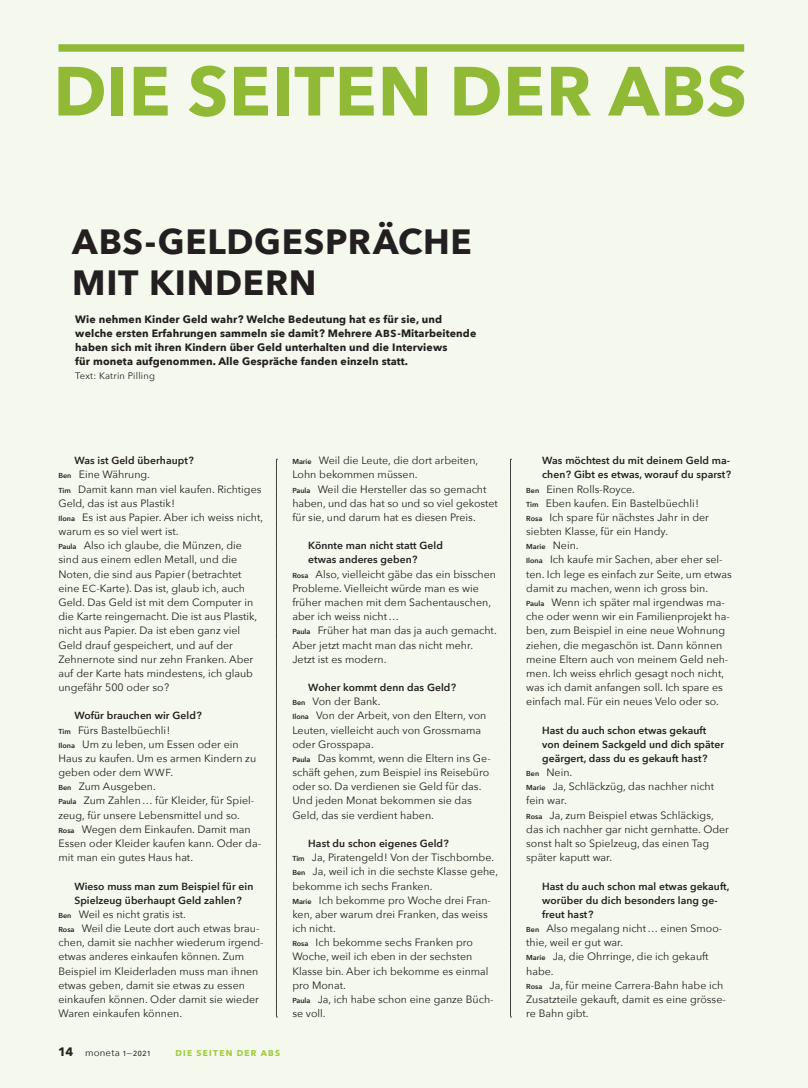
<style>
.page{position:relative;width:808px;height:1088px;background:#f5f9ed}
.page>*{position:absolute;margin:0;border:0;box-sizing:border-box;transform-origin:0 0}
.t1{font:700 68.75px "Avenir Next";letter-spacing:.01em;color:#90ba35}
.t2{font:700 35px/40.6px "Avenir Next";letter-spacing:.02em;color:#231f20}
.t3{font:10.62px/14.1px "Avenir Next";color:#231f20}
.t4{font:700 10.62px/14.1px "Avenir Next";letter-spacing:.01em;color:#231f20}
.t5{font:600 10.25px/14.1px "Avenir Next";letter-spacing:.005em;color:#231f20}
.t6{font:9.75px "Avenir Next";letter-spacing:.015em;color:#231f20}
.t7{font:9.38px "Avenir Next";letter-spacing:.02em;color:#231f20}
.t8{font:700 8.5px "Avenir Next";letter-spacing:.15em;color:#9ecb3a}
.t9{font:600 7.25px "Avenir Next";color:#231f20}
.s1{font-size:10.25px}
.s2{font-weight:600;font-size:7.25px}
.s3{font-weight:700;font-size:12.25px}
.s4{font-weight:400;font-size:10.62px}
</style>
<div class="page">
<div style="left:58px;top:44px;width:686px;height:8px;background:#90ba35"></div>
<svg style="left:276px;top:459px;width:1px;height:559px"></svg>
<svg style="left:510px;top:459px;width:1px;height:559px"></svg>
<h1 class="t1" style="left:53px;top:32px;width:695px">DIE SEITEN DER ABS</h1>
<h2 class="t2" style="left:72px;top:221px;width:401px">ABS-GELDGESPRÄCHE<br>MIT KINDERN</h2>
<p class="t4" style="left:75px;top:311px;width:403px">Wie nehmen Kinder Geld wahr? Welche Bedeutung hat es für sie, und welche ersten Erfahrungen sammeln sie damit? Mehrere <span class="s1">ABS</span>-Mitarbeitende haben sich mit ihren Kindern über Geld unterhalten und die Interviews<br>für moneta aufgenommen. Alle Gespräche fanden einzeln statt.</p>
<p class="t7" style="left:75px;top:368px;width:81px">Text: Katrin Pilling</p>
<p class="t5" style="left:74px;top:453px;width:121px">Was ist Geld überhaupt?</p>
<p class="t3" style="left:58px;top:467px;width:206px"><span class="s2">Ben</span> Eine Währung.<br><span class="s2">Tim</span> Damit kann man viel kaufen. Richtiges Geld, das ist aus Plastik!<br><span class="s2">Ilona</span> Es ist aus Papier. Aber ich weiss nicht, warum es so viel wert ist.<br><span class="s2">Paula</span> Also ich glaube, die Münzen, die sind aus einem edlen Metall, und die Noten, die sind aus Papier (betrachtet eine <span class="s1">EC</span>-Karte). Das ist, glaub ich, auch Geld. Das Geld ist mit dem Computer in die Karte reingemacht. Die ist aus Plastik, nicht aus Papier. Da ist eben ganz viel Geld drauf gespeichert, und auf der Zehnernote sind nur zehn Franken. Aber auf der Karte hats mindestens, ich glaub ungefähr 500 oder so?</p>
<p class="t5" style="left:74px;top:708px;width:129px">Wofür brauchen wir Geld?</p>
<p class="t3" style="left:58px;top:722px;width:204px"><span class="s2">Tim</span> Fürs Bastelbüechli!<br><span class="s2">Ilona</span> Um zu leben, um Essen oder ein<br>Haus zu kaufen. Um es armen Kindern zu geben oder dem <span class="s1">WWF</span>.<br><span class="s2">Ben</span> Zum Ausgeben.<br><span class="s2">Paula</span> Zum Zahlen… für Kleider, für Spiel&shy;zeug, für unsere Lebensmittel und so.<br><span class="s2">Rosa</span> Wegen dem Einkaufen. Damit man<br>Essen oder Kleider kaufen kann. Oder da&shy;mit man ein gutes Haus hat.</p>
<p class="t5" style="left:74px;top:878px;width:180px">Wieso muss man zum Beispiel für ein<br>Spielzeug überhaupt Geld zahlen?</p>
<p class="t3" style="left:58px;top:907px;width:207px"><span class="s2">Ben</span> Weil es nicht gratis ist.<br><span class="s2">Rosa</span> Weil die Leute dort auch etwas brau&shy;chen, damit sie nachher wiederum irgend&shy;etwas anderes einkaufen können. Zum Beispiel im Kleiderladen muss man ihnen etwas geben, damit sie etwas zu essen einkaufen können. Oder damit sie wieder Waren einkaufen können.</p>
<p class="t6" style="left:58px;top:1044px;width:95px"><span class="s3">14</span> moneta 1—2021</p>
<p class="t8" style="left:175px;top:1046px;width:106px">DIE SEITEN DER ABS</p>
<p class="t3" style="left:292px;top:453px;width:207px"><span class="s2">Marie</span> Weil die Leute, die dort arbeiten, Lohn bekommen müssen.<br><span class="s2">Paula</span> Weil die Hersteller das so gemacht haben, und das hat so und so viel gekostet für sie, und darum hat es diesen Preis.</p>
<p class="t5" style="left:308px;top:538px;width:136px">Könnte man nicht statt Geld etwas anderes geben?</p>
<p class="t3" style="left:292px;top:566px;width:206px"><span class="s2">Rosa</span> Also, vielleicht gäbe das ein bisschen Probleme. Vielleicht würde man es wie früher machen mit dem Sachentauschen, aber ich weiss nicht…<br><span class="s2">Paula</span> Früher hat man das ja auch gemacht.<br>Aber jetzt macht man das nicht mehr.<br>Jetzt ist es modern.</p>
<p class="t5" style="left:308px;top:680px;width:149px">Woher kommt denn das Geld?</p>
<p class="t3" style="left:292px;top:694px;width:200px"><span class="s2">Ben</span> Von der Bank.<br><span class="s2">Ilona</span> Von der Arbeit, von den Eltern, von<br>Leuten, vielleicht auch von Grossmama oder Grosspapa.<br><span class="s2">Paula</span> Das kommt, wenn die Eltern ins Ge&shy;schäft gehen, zum Beispiel ins Reisebüro oder so. Da verdienen sie Geld für das.<br>Und jeden Monat bekommen sie das<br>Geld, das sie verdient haben.</p>
<p class="t5" style="left:308px;top:836px;width:142px">Hast du schon eigenes Geld?</p>
<p class="t3" style="left:292px;top:850px;width:207px"><span class="s2">Tim</span> Ja, Piratengeld! Von der Tischbombe.<br><span class="s2">Ben</span> Ja, weil ich in die sechste Klasse gehe, bekomme ich sechs Franken.<br><span class="s2">Marie</span> Ich bekomme pro Woche drei Fran&shy;ken, aber warum drei Franken, das weiss ich nicht.<br><span class="s2">Rosa</span> Ich bekomme sechs Franken pro<br>Woche, weil ich eben in der sechsten<br>Klasse bin. Aber ich bekomme es einmal pro Monat.<br><span class="s2">Paula</span> Ja, ich habe schon eine ganze Büch&shy;se voll.</p>
<p class="t5" style="left:542px;top:453px;width:191px">Was möchtest du mit deinem Geld ma&shy;chen? Gibt es etwas, worauf du sparst?</p>
<p class="t3" style="left:526px;top:481px;width:184px"><span class="s2">Ben</span> Einen Rolls-Royce.<br><span class="s2">Tim</span> Eben kaufen. Ein Bastelbüechli!<br><span class="s2">Rosa</span> Ich spare für nächstes Jahr in der siebten Klasse, für ein Handy.</p>
<p class="t9" style="left:526px;top:540px;width:54px">Marie <span class="s4">Nein.</span></p>
<p class="t3" style="left:526px;top:552px;width:207px"><span class="s2">Ilona</span> Ich kaufe mir Sachen, aber eher sel&shy;ten. Ich lege es einfach zur Seite, um etwas damit zu machen, wenn ich gross bin.<br><span class="s2">Paula</span> Wenn ich später mal irgendwas ma&shy;che oder wenn wir ein Familienprojekt ha&shy;ben, zum Beispiel in eine neue Wohnung ziehen, die megaschön ist. Dann können meine Eltern auch von meinem Geld neh&shy;men. Ich weiss ehrlich gesagt noch nicht, was ich damit anfangen soll. Ich spare es einfach mal. Für ein neues Velo oder so.</p>
<p class="t5" style="left:542px;top:723px;width:183px">Hast du auch schon etwas gekauft von deinem Sackgeld und dich später geärgert, dass du es gekauft hast?</p>
<p class="t3" style="left:526px;top:765px;width:204px"><span class="s2">Ben</span> Nein.<br><span class="s2">Marie</span> Ja, Schläckzüg, das nachher nicht fein war.<br><span class="s2">Rosa</span> Ja, zum Beispiel etwas Schläckigs, das ich nachher gar nicht gernhatte. Oder sonst halt so Spielzeug, das einen Tag später kaputt war.</p>
<p class="t5" style="left:542px;top:878px;width:189px">Hast du auch schon mal etwas gekauft, worüber du dich besonders lang ge&shy;freut hast?</p>
<p class="t3" style="left:526px;top:921px;width:201px"><span class="s2">Ben</span> Also megalang nicht… einen Smoo&shy;thie, weil er gut war.<br><span class="s2">Marie</span> Ja, die Ohrringe, die ich gekauft habe.<br><span class="s2">Rosa</span> Ja, für meine Carrera-Bahn habe ich<br>Zusatzteile gekauft, damit es eine grösse&shy;re Bahn gibt.</p>
</div>
